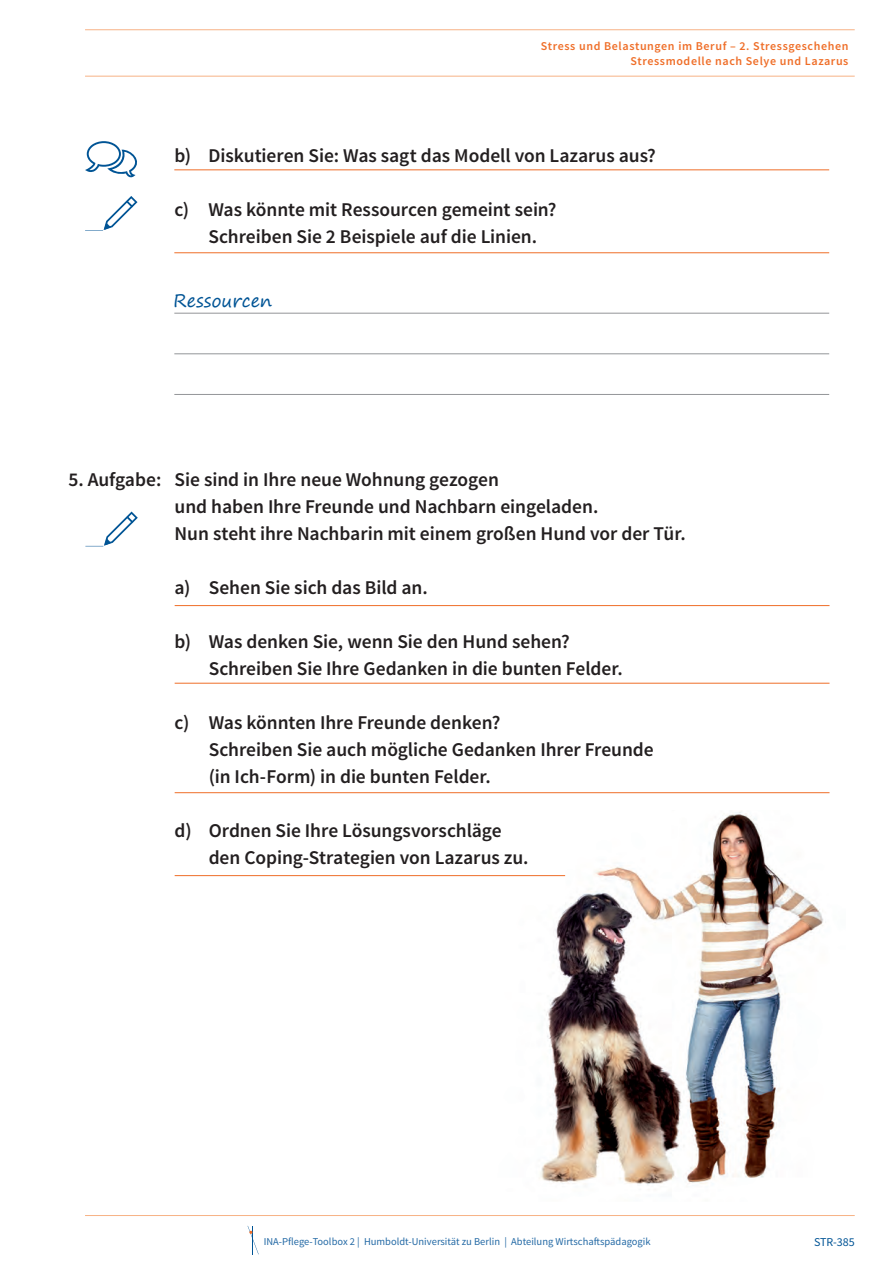
<style>
.page{position:relative;width:893px;height:1263px;background:#fff}
.page>*{position:absolute;margin:0;border:0;box-sizing:border-box;transform-origin:0 0}
.t1{font:600 19.5px/27px "Source Sans Pro";letter-spacing:-.005em;color:#231f20}
.t2{font:18px "Segoe Print";color:#005495}
.t3{font:600 12px/14.4px "Source Sans Pro";letter-spacing:.05em;color:#ef6e28;text-align:right}
.t4{font:12px "Source Sans Pro";color:#005495}
.t5{font:10.5px "Source Sans Pro";color:#2369a5}
</style>
<div class="page">
<hr style="left:85px;top:29px;width:770px;height:1px;background:#f7b285">
<hr style="left:85px;top:76px;width:770px;height:1px;background:#f7b285">
<hr style="left:85px;top:1215px;width:770px;height:1px;background:#f7b285">
<svg style="left:248px;top:1226px;width:11px;height:28px"></svg>
<hr style="left:174px;top:169px;width:655px;height:1px;background:#ef6e28">
<hr style="left:175px;top:605px;width:654px;height:1px;background:#ef6e28">
<hr style="left:174px;top:252px;width:655px;height:1px;background:#ef6e28">
<hr style="left:175px;top:683px;width:654px;height:1px;background:#ef6e28">
<svg style="left:85px;top:141px;width:52px;height:36px"></svg>
<svg style="left:85px;top:196px;width:52px;height:35px"></svg>
<svg style="left:85px;top:511px;width:53px;height:36px"></svg>
<hr style="left:174px;top:313px;width:655px;height:1px;background:#939598">
<hr style="left:174px;top:353px;width:655px;height:1px;background:#939598">
<hr style="left:174px;top:394px;width:655px;height:1px;background:#939598">
<hr style="left:175px;top:792px;width:654px;height:1px;background:#ef6e28">
<hr style="left:175px;top:875px;width:654px;height:1px;background:#ef6e28">
<img style="left:489px;top:811px;width:340px;height:374px">
<p class="t3" style="left:541px;top:39px;width:309px">Stress und Belastungen im Beruf – 2. Stressgeschehen<br>Stressmodelle nach Selye und Lazarus</p>
<p class="t1" style="left:174px;top:143px;width:483px">b) Diskutieren Sie: Was sagt das Modell von Lazarus aus?</p>
<p class="t1" style="left:208px;top:197px;width:350px;text-indent:-34px">c) Was könnte mit Ressourcen gemeint sein?<br>Schreiben Sie 2 Beispiele auf die Linien.</p>
<p class="t2" style="left:174px;top:285px;width:100px">Ressourcen</p>
<p class="t1" style="left:68px;top:467px;width:95px">5. Aufgabe:</p>
<p class="t1" style="left:175px;top:467px;width:513px">Sie sind in Ihre neue Wohnung gezogen<br>und haben Ihre Freunde und Nachbarn eingeladen.<br>Nun steht ihre Nachbarin mit einem großen Hund vor der Tür.</p>
<p class="t1" style="left:175px;top:575px;width:255px">a) Sehen Sie sich das Bild an.</p>
<p class="t1" style="left:209px;top:629px;width:416px;text-indent:-34px">b) Was denken Sie, wenn Sie den Hund sehen?<br>Schreiben Sie Ihre Gedanken in die bunten Felder.</p>
<p class="t1" style="left:209px;top:710px;width:447px;text-indent:-34px">c) Was könnten Ihre Freunde denken?<br>Schreiben Sie auch mögliche Gedanken Ihrer Freunde (in Ich-Form) in die bunten Felder.</p>
<p class="t1" style="left:209px;top:818px;width:321px;text-indent:-34px">d) Ordnen Sie Ihre Lösungsvorschläge den Coping-Strategien von Lazarus zu.</p>
<p class="t5" style="left:264px;top:1234px;width:388px">INA-Pflege-Toolbox 2 | Humboldt-Universität zu Berlin | Abteilung Wirtschaftspädagogik</p>
<p class="t4" style="left:814px;top:1234px;width:42px">STR-385</p>
</div>
